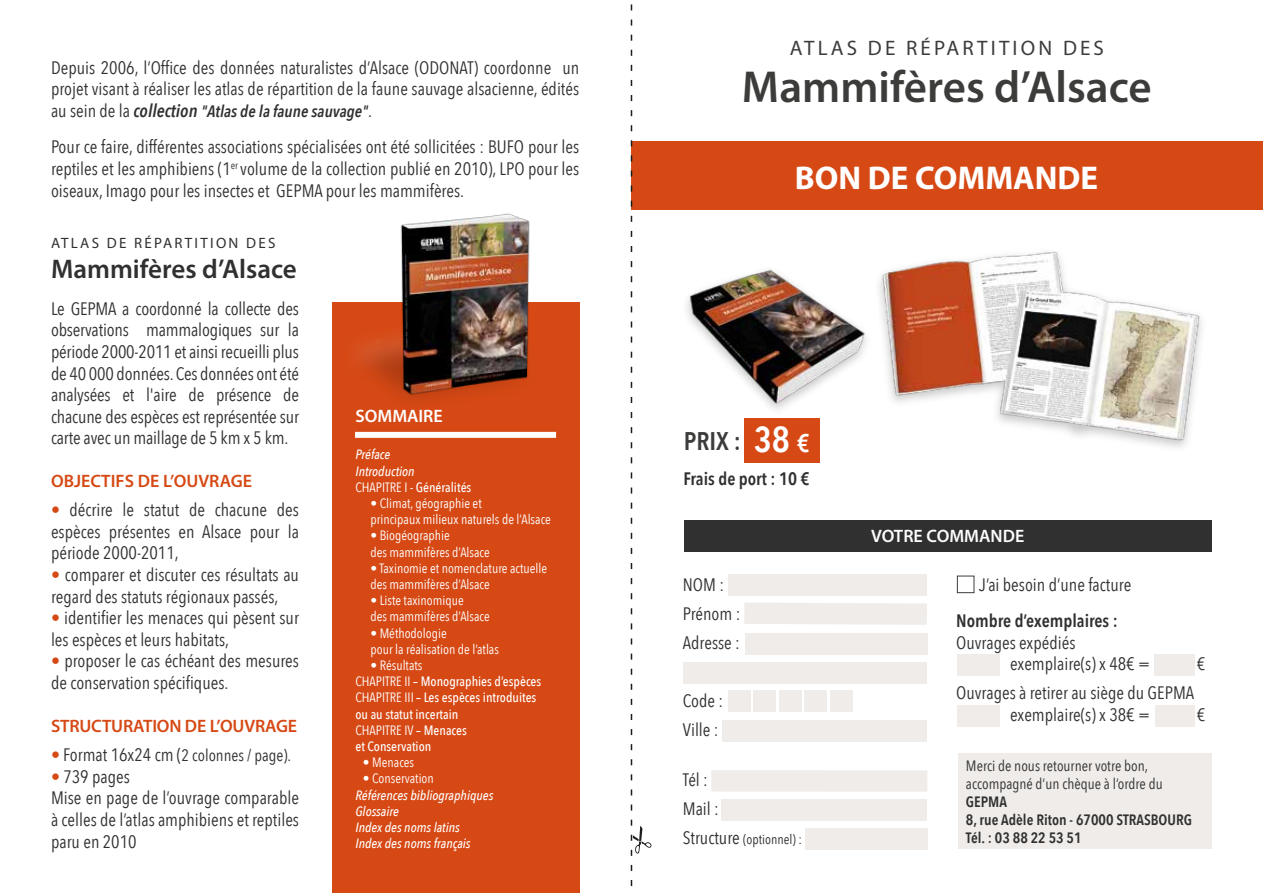
<style>
.page{position:relative;width:1263px;height:893px;background:#fff}
.page>*{position:absolute;margin:0;border:0;box-sizing:border-box;transform-origin:0 0}
.t1{font:600 45px "Myriad Pro";color:#3c3c3b}
.t2{font:700 33px "Myriad Pro";color:#fff}
.t3{font:600 27px "Myriad Pro";color:#303030}
.t4{font:600 25.5px "Avenir Next Condensed";color:#3c3c3b}
.t5{font:21px "Myriad Pro";letter-spacing:.15em;color:#3c3c3b}
.t6{font:18px/21.6px "Avenir Next Condensed";color:#303030}
.t7{font:600 18px "Myriad Pro";letter-spacing:-.005em;color:#d64915}
.t8{font:600 18px "Avenir Next Condensed";color:#303030}
.t9{font:600 18px "Myriad Pro";color:#fdfdfd}
.t10{font:600 18px "Myriad Pro";color:#fff}
.t11{font:italic 600 16.5px "Avenir Next Condensed";color:#303030}
.t12{font:16.5px "Avenir Next Condensed";color:#303030}
.t13{font:15px/18px "Avenir Next Condensed";color:#303030}
.t14{font:600 15px/18px "Avenir Next Condensed";color:#303030}
.t15{font:15px "Myriad Pro";letter-spacing:.15em;color:#303030}
.t16{font:13.5px/16.2px "Avenir Next Condensed";color:#fff}
.t17{font:500 13.5px/16.2px "Avenir Next Condensed";color:#fff}
.t18{font:italic 500 13.5px/16.2px "Avenir Next Condensed";color:#fff}
.t19{font:13.5px "Avenir Next Condensed";color:#303030}
.s1{font-weight:400;font-style:normal;font-size:18px}
.s2{font-size:18px}
.s3{font-weight:200;color:#d64915}
.s4{color:#d64915}
.s5{font-weight:200;font-size:18px;color:#d64915}
.s6{font-weight:400;font-style:normal}
.s7{font-style:normal}
.s8{font-weight:400}
.s9{font-size:36px;color:#fff}
.s10{color:#fff}
</style>
<div class="page">
<div style="left:631px;top:142px;width:632px;height:68px;background:#d64915"></div>
<div style="left:745px;top:418px;width:75px;height:45px;background:#d64915"></div>
<div style="left:332px;top:303px;width:248px;height:590px;background:#d64915"></div>
<img style="left:686px;top:251px;width:516px;height:207px">
<div style="left:684px;top:520px;width:528px;height:31px;background:#303030"></div>
<div style="left:728px;top:574px;width:199px;height:21px;background:#efecea"></div>
<div style="left:744px;top:603px;width:183px;height:22px;background:#efecea"></div>
<div style="left:745px;top:633px;width:182px;height:21px;background:#efecea"></div>
<div style="left:957px;top:655px;width:43px;height:21px;background:#efecea"></div>
<div style="left:1154px;top:655px;width:40px;height:21px;background:#efecea"></div>
<div style="left:957px;top:706px;width:43px;height:21px;background:#efecea"></div>
<div style="left:1155px;top:706px;width:40px;height:21px;background:#efecea"></div>
<div style="left:722px;top:720px;width:205px;height:21px;background:#efecea"></div>
<div style="left:711px;top:770px;width:216px;height:22px;background:#efecea"></div>
<div style="left:721px;top:799px;width:206px;height:22px;background:#efecea"></div>
<div style="left:805px;top:829px;width:123px;height:21px;background:#efecea"></div>
<div style="left:958px;top:754px;width:253px;height:95px;background:#efecea"></div>
<div style="left:728px;top:690px;width:22px;height:21px;background:#efecea"></div>
<div style="left:753px;top:690px;width:23px;height:21px;background:#efecea"></div>
<div style="left:779px;top:690px;width:22px;height:21px;background:#efecea"></div>
<div style="left:804px;top:690px;width:23px;height:21px;background:#efecea"></div>
<div style="left:830px;top:690px;width:22px;height:21px;background:#efecea"></div>
<div style="left:683px;top:662px;width:244px;height:21px;background:#efecea"></div>
<div style="left:957px;top:576px;width:17px;height:17px;border:1px solid #3c3c3b"></div>
<svg style="left:631px;top:4px;width:20px;height:883px"></svg>
<img style="left:332px;top:302px;width:248px;height:136px">
<img style="left:376px;top:213px;width:177px;height:224px">
<p class="t6" style="left:51px;top:56px;width:530px">Depuis 2006, l’Office des données naturalistes d’Alsace (ODONAT) coordonne un projet visant à réaliser les atlas de répartition de la faune sauvage alsacienne, édités</p>
<p class="t11" style="left:51px;top:101px;width:323px"><span class="s1">au sein de la</span> <span class="s2">collection</span> "Atlas de la faune sauvage"<span class="s1">.</span></p>
<p class="t6" style="left:51px;top:135px;width:530px;text-align:justify">Pour ce faire, différentes associations spécialisées ont été sollicitées : BUFO pour les reptiles et les amphibiens (1<sup>er</sup> volume de la collection publié en 2010), LPO pour les oiseaux, Imago pour les insectes et GEPMA pour les mammifères.</p>
<p class="t15" style="left:51px;top:234px;width:226px">ATLAS DE RÉPARTITION DES</p>
<h3 class="t3" style="left:51px;top:252px;width:247px">Mammifères d’Alsace</h3>
<p class="t6" style="left:51px;top:297px;width:250px;text-align:justify">Le GEPMA a coordonné la collecte des observations mammalogiques sur la période 2000-2011 et ainsi recueilli plus de 40 000 données. Ces données ont été analysées et l'aire de présence de chacune des espèces est représentée sur carte avec un maillage de 5 km x 5 km.</p>
<p class="t7" style="left:51px;top:469px;width:202px">OBJECTIFS DE L’OUVRAGE</p>
<p class="t6" style="left:51px;top:498px;width:250px;text-align:justify"><span class="s3">•</span> décrire le statut de chacune des espèces présentes en Alsace pour la période 2000-2011,</p>
<p class="t6" style="left:51px;top:563px;width:250px"><span class="s4">•</span> comparer et discuter ces résultats au regard des statuts régionaux passés,</p>
<p class="t6" style="left:51px;top:606px;width:250px"><span class="s4">•</span> identifier les menaces qui pèsent sur les espèces et leurs habitats,</p>
<p class="t6" style="left:51px;top:649px;width:249px"><span class="s4">•</span> proposer le cas échéant des mesures de conservation spécifiques.</p>
<p class="t7" style="left:51px;top:715px;width:248px">STRUCTURATION DE L’OUVRAGE</p>
<p class="t12" style="left:51px;top:741px;width:242px"><span class="s5">•</span> <span class="s2">Format 16x24 cm (</span>2 colonnes / page).</p>
<p class="t6" style="left:51px;top:765px;width:250px"><span class="s4">•</span> 739 pages<br>Mise en page de l’ouvrage comparable à celles de l’atlas amphibiens et reptiles paru en 2010</p>
<p class="t10" style="left:355px;top:405px;width:89px">SOMMAIRE</p>
<p class="t18" style="left:355px;top:446px;width:117px">Préface<br>Introduction<br><span class="s6">CHAPITRE I</span> <span class="s7">- Généralités</span></p>
<p class="t16" style="left:370px;top:494px;width:182px">• Climat, géographie et<br>principaux milieux naturels de l’Alsace</p>
<p class="t16" style="left:370px;top:527px;width:121px">• Biogéographie<br>des mammifères d’Alsace</p>
<p class="t16" style="left:370px;top:559px;width:178px">• Taxinomie et nomenclature actuelle des mammifères d’Alsace</p>
<p class="t16" style="left:370px;top:592px;width:121px">• Liste taxinomique<br>des mammifères d’Alsace</p>
<p class="t16" style="left:370px;top:624px;width:130px">• Méthodologie<br>pour la réalisation de l’atlas</p>
<p class="t17" style="left:355px;top:657px;width:187px;text-indent:15px"><span class="s8">• Résultats<br>CHAPITRE II</span> – Monographies d’espèces<br><span class="s8">CHAPITRE III</span> – Les espèces introduites ou au statut incertain<br><span class="s8">CHAPITRE IV</span> – Menaces<br>et Conservation</p>
<p class="t16" style="left:363px;top:754px;width:53px">• Menaces</p>
<p class="t16" style="left:363px;top:770px;width:72px">• Conservation</p>
<p class="t18" style="left:355px;top:787px;width:140px">Références bibliographiques<br>Glossaire<br>Index des noms latins<br>Index des noms français</p>
<p class="t5" style="left:790px;top:35px;width:316px">ATLAS DE RÉPARTITION DES</p>
<h1 class="t1" style="left:742px;top:58px;width:411px">Mammifères d’Alsace</h1>
<h2 class="t2" style="left:795px;top:156px;width:305px">BON DE COMMANDE</h2>
<h3 class="t4" style="left:684px;top:419px;width:127px">PRIX : <span class="s9">38</span> <span class="s10">€</span></h3>
<p class="t8" style="left:683px;top:463px;width:128px">Frais de port : 10 €</p>
<p class="t6" style="left:683px;top:569px;width:59px;line-height:29.1px">NOM :<br>Prénom :<br>Adresse :</p>
<p class="t6" style="left:683px;top:685px;width:42px;line-height:29.1px">Code :<br>Ville :</p>
<p class="t6" style="left:683px;top:764px;width:38px;line-height:29.1px">Tél :<br>Mail :</p>
<p class="t19" style="left:683px;top:828px;width:121px"><span class="s2">Structure</span> (optionnel) :</p>
<p class="t9" style="left:871px;top:524px;width:155px">VOTRE COMMANDE</p>
<p class="t6" style="left:979px;top:573px;width:154px">J’ai besoin d’une facture</p>
<p class="t8" style="left:956px;top:605px;width:163px">Nombre d’exemplaires :</p>
<p class="t6" style="left:1010px;top:631px;width:141px;text-indent:-54px">Ouvrages expédiés exemplaire(s) x 48€ =</p>
<p class="t6" style="left:1197px;top:652px;width:10px">€</p>
<p class="t6" style="left:956px;top:681px;width:240px;text-align:center">Ouvrages à retirer au siège du GEPMA exemplaire(s) x 38€ =</p>
<p class="t6" style="left:1197px;top:703px;width:10px">€</p>
<p class="t13" style="left:966px;top:756px;width:198px">Merci de nous retourner votre bon, accompagné d’un chèque à l’ordre du</p>
<p class="t14" style="left:966px;top:792px;width:227px">GEPMA<br>8, rue Adèle Riton - 67000 STRASBOURG<br>Tél. : 03 88 22 53 51</p>
</div>
